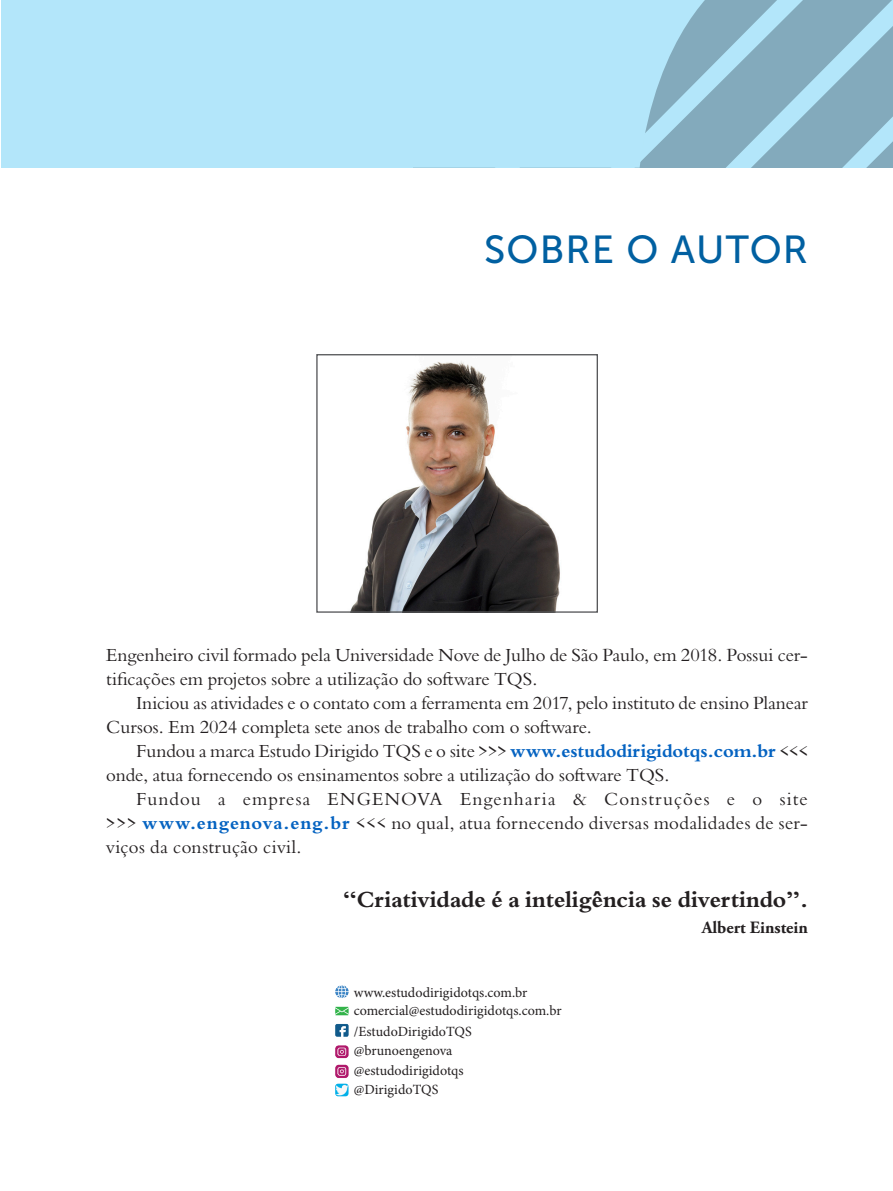
<style>
.page{position:relative;width:893px;height:1191px;background:#fff}
.page>*{position:absolute;margin:0;border:0;box-sizing:border-box;transform-origin:0 0}
.Titulo_-_ajustado{font:39px "Museo Sans 500";letter-spacing:.03em;color:#0160a1}
.Capitulo00{font:700 22.5px "Bergamo Std";color:#231f20}
.Corpo_do_texto{font:18px/24px "Bergamo Std";color:#231f20}
.Corpo_do_texto_sem_r{font:18px/24px "Bergamo Std";letter-spacing:-.005em;color:#231f20}
.Corpo_Texto_Simples{font:700 17.25px "Adobe Garamond Pro";color:#231f20}
.t1{font:14.1px "Minion Pro";color:#231f20}
.s1{font-weight:700;color:#0563c1}
</style>
<div class="page">
<svg style="left:2px;top:0;width:891px;height:168px;background:#a9d9ed"></svg>
<img style="left:350px;top:361px;width:210px;height:250px">
<div style="left:316px;top:354px;width:282px;height:259px;border:1px solid #57585a"></div>
<img style="left:335px;top:985px;width:14px;height:74px">
<img style="left:335px;top:1064px;width:14px;height:14px">
<img style="left:335px;top:1083px;width:14px;height:13px">
<p class="Titulo_-_ajustado" style="left:484px;top:228px;width:325px">SOBRE O AUTOR</p>
<p class="Corpo_do_texto_sem_r" style="left:106px;top:642px;width:703px">Engenheiro civil formado pela Universidade Nove de Julho de São Paulo, em 2018. Possui cer&shy;tificações em projetos sobre a utilização do software TQS.</p>
<p class="Corpo_do_texto" style="left:106px;top:690px;width:703px;text-indent:30px">Iniciou as atividades e o contato com a ferramenta em 2017, pelo instituto de ensino Planear<br>Cursos. Em 2024 completa sete anos de trabalho com o software.</p>
<p class="Corpo_do_texto" style="left:106px;top:738px;width:703px;text-indent:30px">Fundou a marca Estudo Dirigido TQS e o site &gt;&gt;&gt; <span class="s1">www.estudodirigidotqs.com.br</span> &lt;&lt;&lt; onde, atua fornecendo os ensinamentos sobre a utilização do software TQS.</p>
<p class="Corpo_do_texto" style="left:106px;top:786px;width:703px;text-align:justify;text-indent:30px">Fundou a empresa ENGENOVA Engenharia &amp; Construções e o site &gt;&gt;&gt; <span class="s1">www.engenova.eng.br</span> &lt;&lt;&lt; no qual, atua fornecendo diversas modalidades de ser&shy;viços da construção civil.</p>
<p class="Capitulo00" style="left:343px;top:886px;width:467px">“Criatividade é a inteligência se divertindo”.</p>
<p class="Corpo_Texto_Simples" style="left:702px;top:917px;width:108px">Albert Einstein</p>
<p class="t1" style="left:354px;top:983px;width:175px">www.estudodirigidotqs.com.br</p>
<p class="t1" style="left:354px;top:1001px;width:209px">comercial@estudodirigidotqs.com.br</p>
<p class="t1" style="left:354px;top:1022px;width:119px">/EstudoDirigidoTQS</p>
<p class="t1" style="left:354px;top:1041px;width:100px">@brunoengenova</p>
<p class="t1" style="left:354px;top:1061px;width:111px">@estudodirigidotqs</p>
<p class="t1" style="left:354px;top:1080px;width:86px">@DirigidoTQS</p>
</div>
